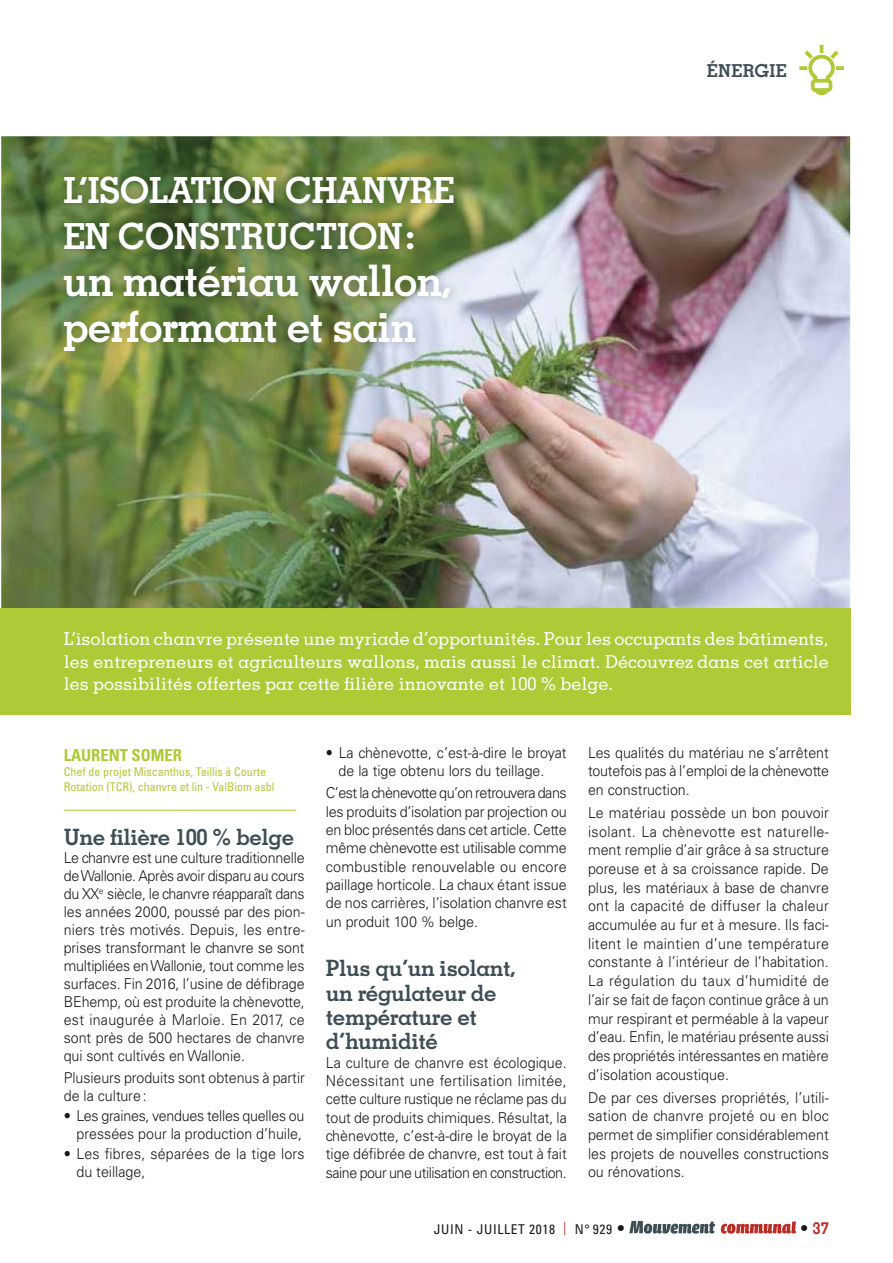
<style>
.page{position:relative;width:893px;height:1263px;background:#fff}
.page>*{position:absolute;margin:0;border:0;box-sizing:border-box;transform-origin:0 0}
.t1{font:700 43.5px/46.5px "Memphis LT Std";letter-spacing:-.025em;color:#fff}
.t2{font:700 36px/46.5px "Memphis LT Std";letter-spacing:-.02em;color:#fff}
.t3{font:700 22.5px/24.3px "Memphis LT Std";letter-spacing:-.02em;color:#3e4e55}
.t4{font:500 18px/22.5px "Memphis LT Std";color:#fff;text-align:justify}
.t5{font:700 17.85px "Memphis LT Std";letter-spacing:.02em;color:#3e4e55}
.t6{font:700 condensed 16.5px "Univers LT Std";color:#aeca36}
.t7{font:700 16.5px "Memphis LT Std";color:#ba2d25}
.t8{font:300 15px/18.8px "Univers LT Std";letter-spacing:-.005em;color:#181a18;text-align:justify;scale:.95 1}
.t9{font:300 15px/18.3px "Univers LT Std";letter-spacing:-.005em;color:#181a18;text-align:justify;scale:.96 1}
.t10{font:300 15px/18px "Univers LT Std";letter-spacing:.015em;color:#181a18;scale:.95 1}
.t11{font:condensed 13.5px "Univers LT Std";letter-spacing:.05em;color:#181a18}
.t12{font:condensed 12px/15px "Univers LT Std";color:#aeca36}
.s1{color:#ba2d25}
.s2{font-family:"Memphis LT Std";font-weight:700;font-stretch:normal;font-size:16.5px}
.s3{color:#181a18}
</style>
<div class="page">
<svg style="left:799px;top:45px;width:45px;height:51px"></svg>
<div style="left:0;top:608px;width:850px;height:106px;background:#aeca36"></div>
<img style="left:1px;top:136px;width:849px;height:472px">
<img style="left:55px;top:167px;width:408px;height:194px">
<hr style="left:64px;top:810px;width:232px;height:1px;background:#aeca36">
<svg style="left:629px;top:1221px;width:86px;height:13px"></svg>
<svg style="left:721px;top:1222px;width:75px;height:12px"></svg>
<h2 class="t2" style="left:63px;top:169px;width:393px">L’ISOLATION CHANVRE<br>EN CONSTRUCTION :</h2>
<h1 class="t1" style="left:63px;top:259px;width:391px">un matériau wallon, performant et sain</h1>
<p class="t5" style="left:707px;top:63px;width:82px">ÉNERGIE</p>
<p class="t4" style="left:64px;top:629px;width:766px">L’isolation chanvre présente une myriade d’opportunités. Pour les occupants des bâtiments, les entrepreneurs et agriculteurs wallons, mais aussi le climat. Découvrez dans cet article les possibilités offertes par cette filière innovante et 100 % belge.</p>
<p class="t6" style="left:64px;top:745px;width:120px">LAURENT SOMER</p>
<p class="t12" style="left:64px;top:764px;width:212px">Chef de projet Miscanthus, Taillis à Courte<br>Rotation (TCR), chanvre et lin - ValBiom asbl</p>
<h3 class="t3" style="left:64px;top:826px;width:232px">Une filière 100 % belge</h3>
<p class="t8" style="left:64px;top:850px;width:255px;line-height:18px">Le chanvre est une culture traditionnelle de Wallonie. Après avoir disparu au cours du XX<sup>e</sup> siècle, le chanvre réapparaît dans les années 2000, poussé par des pion&shy;niers très motivés. Depuis, les entre&shy;prises transformant le chanvre se sont multipliées en Wallonie, tout comme les surfaces. Fin 2016, l’usine de défibrage BEhemp, où est produite la chènevotte, est inaugurée à Marloie. En 2017, ce sont près de 500 hectares de chanvre qui sont cultivés en Wallonie.</p>
<p class="t8" style="left:64px;top:1070px;width:255px;line-height:18px">Plusieurs produits sont obtenus à partir de la culture :</p>
<p class="t8" style="left:64px;top:1108px;width:255px;line-height:18px;text-align:right">• Les graines, vendues telles quelles ou pressées pour la production d’huile,</p>
<p class="t10" style="left:77px;top:1146px;width:242px;text-indent:-13px">• Les fibres, séparées de la tige lors du teillage,</p>
<p class="t8" style="left:339px;top:744px;width:242px;line-height:18.3px;text-indent:-13px">• La chènevotte, c’est-à-dire le broyat de la tige obtenu lors du teillage.</p>
<p class="t9" style="left:326px;top:785px;width:252px">C’est la chènevotte qu’on retrouvera dans les produits d’isolation par projection ou en bloc présentés dans cet article. Cette même chènevotte est utilisable comme combustible renouvelable ou encore paillage horticole. La chaux étant issue de nos carrières, l’isolation chanvre est un produit 100 % belge.</p>
<h3 class="t3" style="left:326px;top:958px;width:191px">Plus qu’un isolant, un régulateur de température et d’humidité</h3>
<p class="t8" style="left:326px;top:1054px;width:255px;line-height:18.3px">La culture de chanvre est écologique.<br>Nécessitant une fertilisation limitée, cette culture rustique ne réclame pas du tout de produits chimiques. Résultat, la chènevotte, c’est-à-dire le broyat de la tige défibrée de chanvre, est tout à fait saine pour une utilisation en construction.</p>
<p class="t8" style="left:588px;top:744px;width:255px">Les qualités du matériau ne s’arrêtent toutefois pas à l’emploi de la chènevotte en construction.</p>
<p class="t8" style="left:588px;top:804px;width:255px">Le matériau possède un bon pouvoir isolant. La chènevotte est naturelle&shy;ment remplie d’air grâce à sa structure poreuse et à sa croissance rapide. De plus, les matériaux à base de chanvre ont la capacité de diffuser la chaleur accumulée au fur et à mesure. Ils faci&shy;litent le maintien d’une température constante à l’intérieur de l’habitation.<br>La régulation du taux d’humidité de l’air se fait de façon continue grâce à un mur respirant et perméable à la vapeur d’eau. Enfin, le matériau présente aussi des propriétés intéressantes en matière d’isolation acoustique.</p>
<p class="t8" style="left:588px;top:1089px;width:255px">De par ces diverses propriétés, l’utili&shy;sation de chanvre projeté ou en bloc permet de simplifier considérablement les projets de nouvelles constructions ou rénovations.</p>
<p class="t11" style="left:434px;top:1221px;width:193px">JUIN - JUILLET 2018 <span class="s1">|</span> N° 929 <span class="s2">•</span></p>
<p class="t7" style="left:800px;top:1221px;width:30px"><span class="s3">•</span> 37</p>
</div>
